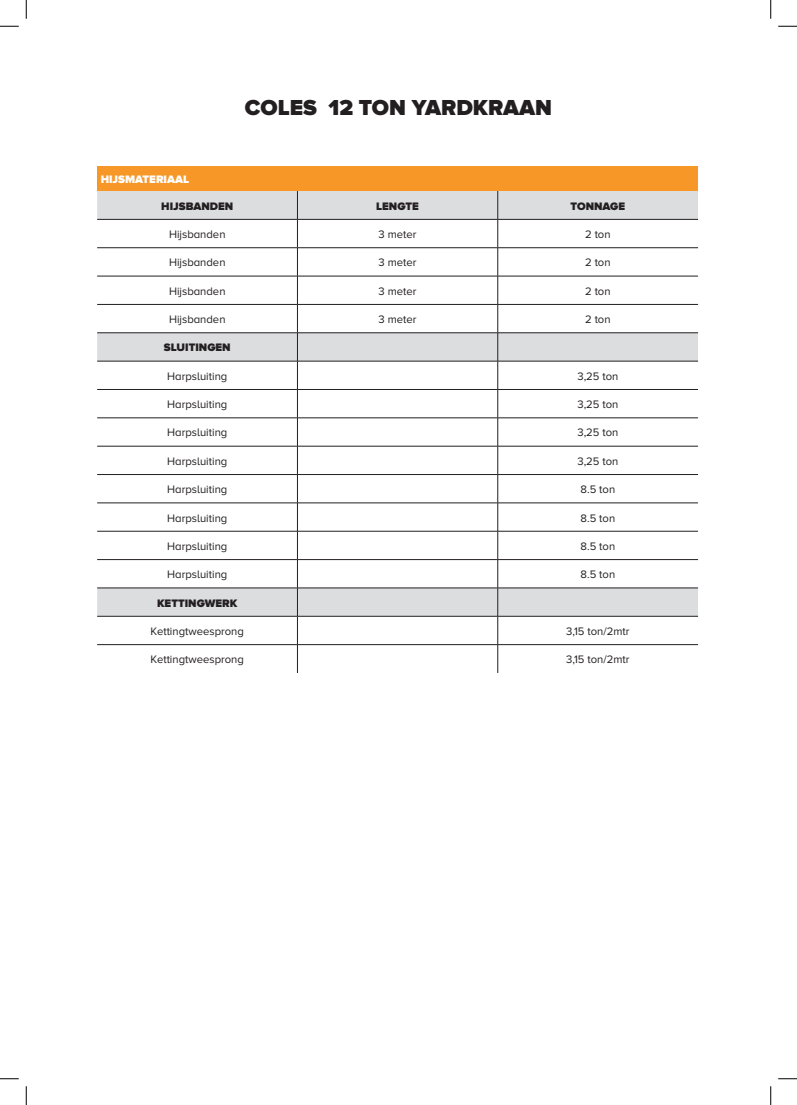
<style>
.page{position:relative;width:797px;height:1105px;background:#fff}
.page>*{position:absolute;margin:0;border:0;box-sizing:border-box;transform-origin:0 0}
.t1{font:900 22.5px "Proxima Nova A";color:#231f20}
.t2{font:11.25px "Proxima Nova A";color:#231f20}
.t3{font:900 11.25px "Proxima Nova A";color:#231f20}
.t4{font:900 11.25px "Proxima Nova A";color:#fff}
</style>
<div class="page">
<div style="left:97px;top:167px;width:601px;height:24px;background:#f79727"></div>
<svg style="left:97px;top:191px;width:601px;height:425px"></svg>
<hr style="left:97px;top:219px;width:200px;height:1px;background:#231f20">
<hr style="left:297px;top:219px;width:201px;height:1px;background:#231f20">
<hr style="left:498px;top:219px;width:200px;height:1px;background:#231f20">
<hr style="left:97px;top:247px;width:200px;height:1px;background:#231f20">
<hr style="left:297px;top:247px;width:201px;height:1px;background:#231f20">
<hr style="left:498px;top:247px;width:200px;height:1px;background:#231f20">
<hr style="left:97px;top:276px;width:200px;height:1px;background:#231f20">
<hr style="left:297px;top:276px;width:201px;height:1px;background:#231f20">
<hr style="left:498px;top:276px;width:200px;height:1px;background:#231f20">
<hr style="left:97px;top:304px;width:200px;height:1px;background:#231f20">
<hr style="left:297px;top:304px;width:201px;height:1px;background:#231f20">
<hr style="left:498px;top:304px;width:200px;height:1px;background:#231f20">
<hr style="left:97px;top:333px;width:200px;height:1px;background:#231f20">
<hr style="left:297px;top:333px;width:201px;height:1px;background:#231f20">
<hr style="left:498px;top:333px;width:200px;height:1px;background:#231f20">
<hr style="left:97px;top:361px;width:200px;height:1px;background:#231f20">
<hr style="left:297px;top:361px;width:201px;height:1px;background:#231f20">
<hr style="left:498px;top:361px;width:200px;height:1px;background:#231f20">
<hr style="left:97px;top:389px;width:200px;height:1px;background:#231f20">
<hr style="left:297px;top:389px;width:201px;height:1px;background:#231f20">
<hr style="left:498px;top:389px;width:200px;height:1px;background:#231f20">
<hr style="left:97px;top:418px;width:200px;height:1px;background:#231f20">
<hr style="left:297px;top:418px;width:201px;height:1px;background:#231f20">
<hr style="left:498px;top:418px;width:200px;height:1px;background:#231f20">
<hr style="left:97px;top:446px;width:200px;height:1px;background:#231f20">
<hr style="left:297px;top:446px;width:201px;height:1px;background:#231f20">
<hr style="left:498px;top:446px;width:200px;height:1px;background:#231f20">
<hr style="left:97px;top:474px;width:200px;height:1px;background:#231f20">
<hr style="left:297px;top:474px;width:201px;height:1px;background:#231f20">
<hr style="left:498px;top:474px;width:200px;height:1px;background:#231f20">
<hr style="left:97px;top:503px;width:200px;height:1px;background:#231f20">
<hr style="left:297px;top:503px;width:201px;height:1px;background:#231f20">
<hr style="left:498px;top:503px;width:200px;height:1px;background:#231f20">
<hr style="left:97px;top:531px;width:200px;height:1px;background:#231f20">
<hr style="left:297px;top:531px;width:201px;height:1px;background:#231f20">
<hr style="left:498px;top:531px;width:200px;height:1px;background:#231f20">
<hr style="left:97px;top:559px;width:200px;height:1px;background:#231f20">
<hr style="left:297px;top:559px;width:201px;height:1px;background:#231f20">
<hr style="left:498px;top:559px;width:200px;height:1px;background:#231f20">
<hr style="left:97px;top:588px;width:200px;height:1px;background:#231f20">
<hr style="left:297px;top:588px;width:201px;height:1px;background:#231f20">
<hr style="left:498px;top:588px;width:200px;height:1px;background:#231f20">
<hr style="left:97px;top:616px;width:200px;height:1px;background:#231f20">
<hr style="left:297px;top:616px;width:201px;height:1px;background:#231f20">
<hr style="left:498px;top:616px;width:200px;height:1px;background:#231f20">
<hr style="left:97px;top:644px;width:200px;height:1px;background:#231f20">
<hr style="left:297px;top:644px;width:201px;height:1px;background:#231f20">
<svg style="left:297px;top:191px;width:1px;height:482px"></svg>
<hr style="left:498px;top:644px;width:200px;height:1px;background:#231f20">
<svg style="left:497px;top:191px;width:1px;height:482px"></svg>
<svg style="left:0;top:25px;width:19px;height:2px"></svg>
<svg style="left:778px;top:25px;width:19px;height:2px"></svg>
<svg style="left:0;top:1078px;width:19px;height:1px"></svg>
<svg style="left:778px;top:1078px;width:19px;height:1px"></svg>
<svg style="left:25px;top:0;width:2px;height:19px"></svg>
<svg style="left:25px;top:1086px;width:2px;height:19px"></svg>
<svg style="left:770px;top:0;width:1px;height:19px"></svg>
<svg style="left:770px;top:1086px;width:1px;height:19px"></svg>
<h1 class="t1" style="left:245px;top:95px;width:309px">COLES 12 TON YARDKRAAN</h1>
<p class="t4" style="left:101px;top:173px;width:90px">HIJSMATERIAAL</p>
<p class="t3" style="left:161px;top:199px;width:74px">HIJSBANDEN</p>
<p class="t3" style="left:376px;top:199px;width:44px">LENGTE</p>
<p class="t3" style="left:570px;top:199px;width:56px">TONNAGE</p>
<p class="t2" style="left:169px;top:228px;width:58px">Hijsbanden</p>
<p class="t2" style="left:378px;top:228px;width:39px">3 meter</p>
<p class="t2" style="left:585px;top:228px;width:27px">2 ton</p>
<p class="t2" style="left:169px;top:256px;width:58px">Hijsbanden</p>
<p class="t2" style="left:378px;top:256px;width:39px">3 meter</p>
<p class="t2" style="left:585px;top:256px;width:27px">2 ton</p>
<p class="t2" style="left:169px;top:285px;width:58px">Hijsbanden</p>
<p class="t2" style="left:378px;top:285px;width:39px">3 meter</p>
<p class="t2" style="left:585px;top:285px;width:27px">2 ton</p>
<p class="t2" style="left:169px;top:313px;width:58px">Hijsbanden</p>
<p class="t2" style="left:378px;top:313px;width:39px">3 meter</p>
<p class="t2" style="left:585px;top:313px;width:27px">2 ton</p>
<p class="t3" style="left:164px;top:341px;width:68px">SLUITINGEN</p>
<p class="t2" style="left:167px;top:370px;width:62px">Harpsluiting</p>
<p class="t2" style="left:577px;top:370px;width:42px">3,25 ton</p>
<p class="t2" style="left:167px;top:398px;width:62px">Harpsluiting</p>
<p class="t2" style="left:577px;top:398px;width:42px">3,25 ton</p>
<p class="t2" style="left:167px;top:426px;width:62px">Harpsluiting</p>
<p class="t2" style="left:577px;top:426px;width:42px">3,25 ton</p>
<p class="t2" style="left:167px;top:455px;width:62px">Harpsluiting</p>
<p class="t2" style="left:577px;top:455px;width:42px">3,25 ton</p>
<p class="t2" style="left:167px;top:483px;width:62px">Harpsluiting</p>
<p class="t2" style="left:580px;top:483px;width:36px">8.5 ton</p>
<p class="t2" style="left:167px;top:511px;width:62px">Harpsluiting</p>
<p class="t2" style="left:580px;top:511px;width:36px">8.5 ton</p>
<p class="t2" style="left:167px;top:540px;width:62px">Harpsluiting</p>
<p class="t2" style="left:580px;top:540px;width:36px">8.5 ton</p>
<p class="t2" style="left:167px;top:568px;width:62px">Harpsluiting</p>
<p class="t2" style="left:580px;top:568px;width:36px">8.5 ton</p>
<p class="t3" style="left:157px;top:596px;width:82px">KETTINGWERK</p>
<p class="t2" style="left:151px;top:625px;width:95px">Kettingtweesprong</p>
<p class="t2" style="left:566px;top:625px;width:65px">3,15 ton/2mtr</p>
<p class="t2" style="left:151px;top:653px;width:95px">Kettingtweesprong</p>
<p class="t2" style="left:566px;top:653px;width:65px">3,15 ton/2mtr</p>
</div>
